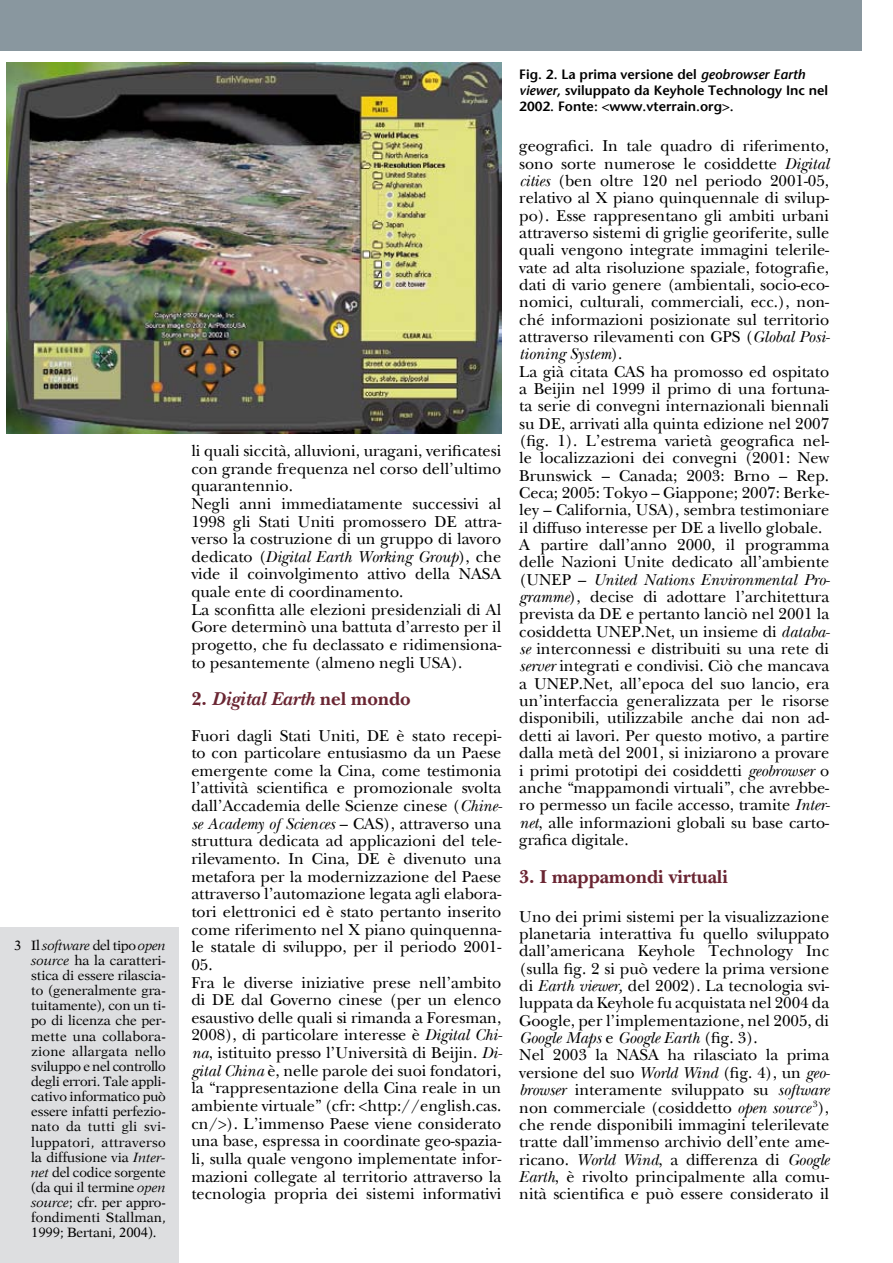
<style>
.page{position:relative;width:893px;height:1263px;background:#fff}
.page>*{position:absolute;margin:0;border:0;box-sizing:border-box;transform-origin:0 0}
.t1{font:italic 700 19.5px "New Baskerville";color:#6a2532}
.t2{font:700 19.5px "New Baskerville";color:#6a2532}
.t3{font:16.5px/17.4px "New Baskerville";color:#000}
.t4{font:13.5px/15.1px "New Aster";letter-spacing:-.01em;color:#000;text-align:justify}
.t5{font:600 13.5px/16.2px "Stone Sans";color:#000}
.t6{font:13.5px "Eurostile Extended Two";color:#000;scale:1.11 1}
.s1{font-style:italic}
.s2{font-style:normal}
</style>
<div class="page">
<div style="left:0;top:0;width:861px;height:51px;background:#89979f"></div>
<img style="left:7px;top:63px;width:494px;height:371px">
<div style="left:0;top:927px;width:179px;height:336px;background:#dddee0"></div>
<p class="t4" style="left:31px;top:937px;width:136px;text-indent:-17px">3 Il <span class="s1">software</span> del tipo <span class="s1">open source</span> ha la caratteri&shy;stica di essere rilascia&shy;to (generalmente gra&shy;tuitamente), con un ti&shy;po di licenza che per&shy;mette una collabora&shy;zione allargata nello sviluppo e nel controllo degli errori. Tale appli&shy;cativo informatico può essere infatti perfezio&shy;nato da tutti gli svi&shy;luppatori, attraverso la diffusione via <span class="s1">Inter&shy;net</span> del codice sorgente (da qui il termine <span class="s1">open source</span>; cfr. per appro&shy;fondimenti Stallman, 1999; Bertani, 2004).</p>
<p class="t6" style="left:49px;top:1185px;width:28px">16</p>
<p class="t3" style="left:191px;top:442px;width:311px">li quali siccità, alluvioni, uragani, verificatesi con grande frequenza nel corso dell’ultimo quarantennio.<br>Negli anni immediatamente successivi al 1998 gli Stati Uniti promossero DE attra&shy;verso la costruzione di un gruppo di lavoro dedicato (<span class="s1">Digital Earth Working Group</span>), che vide il coinvolgimento attivo della NASA quale ente di coordinamento.<br>La sconfitta alle elezioni presidenziali di Al Gore determinò una battuta d’arresto per il progetto, che fu declassato e ridimensiona&shy;to pesantemente (almeno negli USA).</p>
<p class="t1" style="left:191px;top:687px;width:221px"><span class="s2">2.</span> Digital Earth <span class="s2">nel mondo</span></p>
<p class="t3" style="left:191px;top:726px;width:312px">Fuori dagli Stati Uniti, DE è stato recepi&shy;to con particolare entusiasmo da un Paese emergente come la Cina, come testimonia l’attività scientifica e promozionale svolta dall’Accademia delle Scienze cinese (<span class="s1">Chine&shy;se Academy of Sciences</span> – CAS), attraverso una struttura dedicata ad applicazioni del tele&shy;rilevamento. In Cina, DE è divenuto una metafora per la modernizzazione del Paese attraverso l’automazione legata agli elabora&shy;tori elettronici ed è stato pertanto inserito come riferimento nel X piano quinquenna&shy;le statale di sviluppo, per il periodo 2001- 05.<br>Fra le diverse iniziative prese nell’ambito di DE dal Governo cinese (per un elenco esaustivo delle quali si rimanda a Foresman, 2008), di particolare interesse è <span class="s1">Digital Chi&shy;na</span>, istituito presso l’Università di Beijin. <span class="s1">Di&shy;gital China</span> è, nelle parole dei suoi fondatori, la “rappresentazione della Cina reale in un ambiente virtuale” (cfr: &lt;http://english.cas. cn/&gt;). L’immenso Paese viene considerato una base, espressa in coordinate geo-spazia&shy;li, sulla quale vengono implementate infor&shy;mazioni collegate al territorio attraverso la tecnologia propria dei sistemi informativi</p>
<p class="t5" style="left:519px;top:66px;width:310px">Fig. 2. La prima versione del <span class="s1">geobrowser Earth viewer</span>, sviluppato da Keyhole Technology Inc nel<br>2002. Fonte: &lt;www.vterrain.org&gt;.</p>
<p class="t3" style="left:519px;top:137px;width:312px">geografici. In tale quadro di riferimento, sono sorte numerose le cosiddette <span class="s1">Digital cities</span> (ben oltre 120 nel periodo 2001-05, relativo al X piano quinquennale di svilup&shy;po). Esse rappresentano gli ambiti urbani attraverso sistemi di griglie georiferite, sulle quali vengono integrate immagini telerile&shy;vate ad alta risoluzione spaziale, fotografie, dati di vario genere (ambientali, socio-eco&shy;nomici, culturali, commerciali, ecc.), non&shy;ché informazioni posizionate sul territorio attraverso rilevamenti con GPS (<span class="s1">Global Posi&shy;tioning System</span>).<br>La già citata CAS ha promosso ed ospitato a Beijin nel 1999 il primo di una fortuna&shy;ta serie di convegni internazionali biennali su DE, arrivati alla quinta edizione nel 2007 (fig. 1). L’estrema varietà geografica nel&shy;le localizzazioni dei convegni (2001: New Brunswick – Canada; 2003: Brno – Rep.<br>Ceca; 2005: Tokyo – Giappone; 2007: Berke&shy;ley – California, USA), sembra testimoniare il diffuso interesse per DE a livello globale.<br>A partire dall’anno 2000, il programma delle Nazioni Unite dedicato all’ambiente (UNEP – <span class="s1">United Nations Environmental Pro&shy;gramme</span>), decise di adottare l’architettura prevista da DE e pertanto lanciò nel 2001 la cosiddetta UNEP.Net, un insieme di <span class="s1">databa&shy;se</span> interconnessi e distribuiti su una rete di <span class="s1">server</span> integrati e condivisi. Ciò che mancava a UNEP.Net, all’epoca del suo lancio, era un’interfaccia generalizzata per le risorse disponibili, utilizzabile anche dai non ad&shy;detti ai lavori. Per questo motivo, a partire dalla metà del 2001, si iniziarono a provare i primi prototipi dei cosiddetti <span class="s1">geobrowser</span> o anche “mappamondi virtuali”, che avrebbe&shy;ro permesso un facile accesso, tramite <span class="s1">Inter&shy;net</span>, alle informazioni globali su base carto&shy;grafica digitale.</p>
<p class="t2" style="left:519px;top:865px;width:210px">3. I mappamondi virtuali</p>
<p class="t3" style="left:519px;top:907px;width:312px">Uno dei primi sistemi per la visualizzazione planetaria interattiva fu quello sviluppato dall’americana Keyhole Technology Inc (sulla fig. 2 si può vedere la prima versione di <span class="s1">Earth viewer,</span> del 2002). La tecnologia svi&shy;luppata da Keyhole fu acquistata nel 2004 da Google, per l’implementazione, nel 2005, di <span class="s1">Google Maps</span> e <span class="s1">Google Earth</span> (fig. 3).<br>Nel 2003 la NASA ha rilasciato la prima versione del suo <span class="s1">World Wind</span> (fig. 4), un <span class="s1">geo&shy;browser</span> interamente sviluppato su <span class="s1">software </span>non commerciale (cosiddetto <span class="s1">open source</span> <sup>3</sup>), che rende disponibili immagini telerilevate tratte dall’immenso archivio dell’ente ame&shy;ricano. <span class="s1">World Wind</span>, a differenza di <span class="s1">Google Earth</span>, è rivolto principalmente alla comu&shy;nità scientifica e può essere considerato il</p>
</div>
